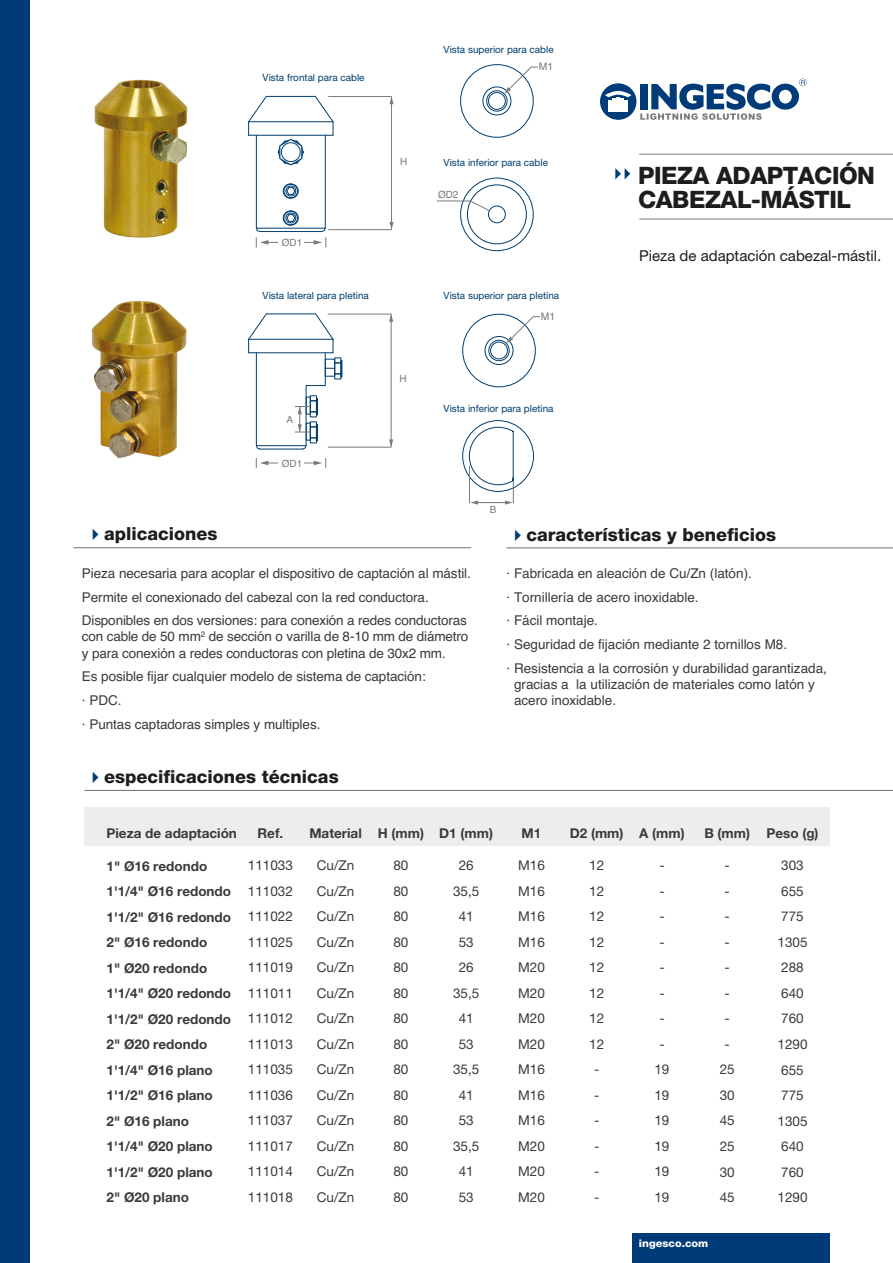
<style>
.page{position:relative;width:893px;height:1263px;background:#fff}
.page>*{position:absolute;margin:0;border:0;box-sizing:border-box;transform-origin:0 0}
.t1{font:800 24px/24px "Helvetica Neue";letter-spacing:-.02em;color:#1b1e1d}
.t2{font:800 18px "Helvetica Neue";color:#1b1e1d}
.t3{font:15px "Helvetica Neue";color:#1b1e1d}
.t4{font:13.5px/23.7px "Helvetica";letter-spacing:-.005em;color:#393a39}
.t5{font:13.5px/25.5px "Helvetica Neue";color:#393a39;text-align:justify}
.t6{font:700 13.5px/25.5px "Helvetica Neue";color:#393a39}
.t7{font:800 10.5px "Helvetica Neue";color:#fff;scale:1.04 1}
.t8{font:10.35px "Helvetica";color:#7a7a78}
.t9{font:9.9px "Helvetica Neue";color:#003e6f}
.t10{font:9.9px "Helvetica";color:#7a7a78}
.s1{color:#003e6f}
</style>
<div class="page">
<div style="left:0;top:0;width:30px;height:1263px;background:#003b79"></div>
<div style="left:600px;top:83px;width:36px;height:37px;background:#003b79;border-radius:50%"></div>
<svg style="left:605px;top:91px;width:26px;height:21px"></svg>
<svg style="left:640px;top:79px;width:167px;height:41px"></svg>
<div style="left:632px;top:1233px;width:198px;height:30px;background:#003b79"></div>
<hr style="left:84px;top:790px;width:809px;height:1px;background:#6e6e6c">
<hr style="left:639px;top:154px;width:254px;height:1px;background:#7a7a78">
<hr style="left:639px;top:219px;width:254px;height:1px;background:#7a7a78">
<svg style="left:615px;top:168px;width:15px;height:11px"></svg>
<div style="left:84px;top:807px;width:746px;height:38px;background:#eeedec"></div>
<hr style="left:74px;top:547px;width:397px;height:1px;background:#6e6e6c">
<hr style="left:506px;top:548px;width:387px;height:1px;background:#6e6e6c">
<hr style="left:260px;top:231px;width:62px;height:1px;background:#003e6f">
<hr style="left:256px;top:228px;width:69px;height:1px;background:#003e6f">
<hr style="left:249px;top:135px;width:84px;height:1px;background:#003e6f">
<hr style="left:249px;top:121px;width:84px;height:1px;background:#003e6f">
<hr style="left:266px;top:96px;width:49px;height:1px;background:#003e6f">
<hr style="left:256px;top:135px;width:1px;height:93px;background:#003e6f">
<hr style="left:325px;top:135px;width:1px;height:93px;background:#003e6f">
<svg style="left:315px;top:96px;width:19px;height:39px"></svg>
<svg style="left:248px;top:96px;width:19px;height:39px"></svg>
<svg style="left:321px;top:228px;width:5px;height:4px"></svg>
<svg style="left:256px;top:228px;width:4px;height:4px"></svg>
<svg style="left:278px;top:139px;width:26px;height:26px"></svg>
<svg style="left:283px;top:183px;width:16px;height:16px"></svg>
<svg style="left:283px;top:210px;width:16px;height:16px"></svg>
<svg style="left:256px;top:238px;width:22px;height:9px"></svg>
<svg style="left:304px;top:238px;width:22px;height:9px"></svg>
<svg style="left:256px;top:458px;width:22px;height:10px"></svg>
<svg style="left:304px;top:458px;width:22px;height:10px"></svg>
<svg style="left:389px;top:222px;width:5px;height:6px"></svg>
<svg style="left:389px;top:98px;width:5px;height:6px"></svg>
<hr style="left:328px;top:229px;width:64px;height:1px;background:#7a7a78">
<hr style="left:391px;top:97px;width:1px;height:133px;background:#7a7a78">
<hr style="left:328px;top:96px;width:64px;height:1px;background:#7a7a78">
<div style="left:488px;top:206px;width:17px;height:17px;border:1px solid #003e6f;border-radius:50%"></div>
<div style="left:467px;top:185px;width:60px;height:59px;border:1px solid #003e6f;border-radius:50%"></div>
<div style="left:460px;top:178px;width:73px;height:73px;border:1px solid #003e6f;border-radius:50%"></div>
<svg style="left:437px;top:201px;width:53px;height:10px"></svg>
<div style="left:488px;top:92px;width:17px;height:18px;border:1px solid #003e6f;border-radius:50%"></div>
<div style="left:460px;top:64px;width:73px;height:73px;border:1px solid #003e6f;border-radius:50%"></div>
<div style="left:486px;top:91px;width:21px;height:20px;border:1px solid #003e6f;border-radius:50%"></div>
<div style="left:483px;top:87px;width:28px;height:28px;border:1px solid #003e6f;border-radius:50%"></div>
<svg style="left:504px;top:67px;width:34px;height:27px"></svg>
<hr style="left:260px;top:449px;width:43px;height:1px;background:#003e6f">
<svg style="left:389px;top:439px;width:4px;height:8px"></svg>
<svg style="left:389px;top:315px;width:4px;height:7px"></svg>
<hr style="left:328px;top:447px;width:63px;height:1px;background:#7a7a78">
<hr style="left:391px;top:314px;width:1px;height:133px;background:#7a7a78">
<hr style="left:328px;top:314px;width:63px;height:1px;background:#7a7a78">
<svg style="left:469px;top:427px;width:45px;height:78px"></svg>
<hr style="left:469px;top:466px;width:1px;height:37px;background:#7a7a78">
<div style="left:490px;top:342px;width:18px;height:17px;border:1px solid #003e6f;border-radius:50%"></div>
<div style="left:462px;top:314px;width:73px;height:73px;border:1px solid #003e6f;border-radius:50%"></div>
<div style="left:489px;top:340px;width:20px;height:21px;border:1px solid #003e6f;border-radius:50%"></div>
<div style="left:485px;top:336px;width:28px;height:29px;border:1px solid #003e6f;border-radius:50%"></div>
<svg style="left:506px;top:316px;width:34px;height:27px"></svg>
<img style="left:94px;top:79px;width:94px;height:159px">
<img style="left:91px;top:300px;width:96px;height:159px">
<svg style="left:248px;top:313px;width:94px;height:136px"></svg>
<p class="t9" style="left:444px;top:43px;width:112px">Vista superior para cable</p>
<p class="t9" style="left:263px;top:72px;width:104px">Vista frontal para cable</p>
<p class="t10" style="left:282px;top:235px;width:22px">ØD1</p>
<p class="t8" style="left:539px;top:59px;width:16px">M1</p>
<p class="t10" style="left:400px;top:154px;width:9px">H</p>
<p class="t9" style="left:444px;top:156px;width:106px">Vista inferior para cable</p>
<p class="t10" style="left:438px;top:186px;width:22px">ØD2</p>
<p class="t9" style="left:263px;top:289px;width:108px">Vista lateral para pletina</p>
<p class="t9" style="left:444px;top:289px;width:117px">Vista superior para pletina</p>
<p class="t10" style="left:286px;top:411px;width:8px">A</p>
<p class="t10" style="left:282px;top:455px;width:22px">ØD1</p>
<p class="t10" style="left:400px;top:371px;width:9px">H</p>
<p class="t8" style="left:541px;top:308px;width:16px">M1</p>
<p class="t9" style="left:444px;top:402px;width:111px">Vista inferior para pletina</p>
<p class="t10" style="left:490px;top:502px;width:8px">B</p>
<h1 class="t1" style="left:638px;top:163px;width:239px">PIEZA ADAPTACIÓN<br>CABEZAL-MÁSTIL</h1>
<p class="t3" style="left:639px;top:246px;width:244px">Pieza de adaptación cabezal-mástil.</p>
<h2 class="t2" style="left:86px;top:523px;width:133px"><span class="s1">✔</span>aplicaciones</h2>
<p class="t4" style="left:82px;top:562px;width:391px">Pieza necesaria para acoplar el dispositivo de captación al mástil.<br>Permite el conexionado del cabezal con la red conductora.<br>Disponibles en dos versiones: para conexión a redes conductoras</p>
<p class="t4" style="left:82px;top:629px;width:388px;line-height:16.2px">con cable de 50 mm<sup>2</sup> de sección o varilla de 8-10 mm de diámetro y para conexión a redes conductoras con pletina de 30x2 mm.</p>
<p class="t4" style="left:82px;top:665px;width:345px">Es posible fijar cualquier modelo de sistema de captación: · PDC.<br>· Puntas captadoras simples y multiples.</p>
<h2 class="t2" style="left:86px;top:766px;width:254px"><span class="s1">✔</span>especificaciones técnicas</h2>
<h2 class="t2" style="left:508px;top:523px;width:269px"><span class="s1">✔</span>características y beneficios</h2>
<p class="t4" style="left:506px;top:562px;width:322px">· Fabricada en aleación de Cu/Zn (latón).<br>· Tornillería de acero inoxidable.<br>· Fácil montaje.<br>· Seguridad de fijación mediante 2 tornillos M8.<br>· Resistencia a la corrosión y durabilidad garantizada,</p>
<p class="t4" style="left:514px;top:676px;width:302px;line-height:16.2px">gracias a la utilización de materiales como latón y acero inoxidable.</p>
<p class="t6" style="left:106px;top:821px;width:132px">Pieza de adaptación</p>
<p class="t6" style="left:257px;top:820px;width:27px">Ref.</p>
<p class="t6" style="left:309px;top:820px;width:185px">Material H (mm) D1 (mm)</p>
<p class="t6" style="left:522px;top:820px;width:21px">M1</p>
<p class="t6" style="left:570px;top:820px;width:116px">D2 (mm) A (mm)</p>
<p class="t6" style="left:704px;top:820px;width:116px">B (mm) Peso (g)</p>
<p class="t5" style="left:248px;top:853px;width:47px">111033<br>111032<br>111022<br>111025<br>111019<br>111011<br>111012<br>111013<br>111035<br>111036<br>111037<br>111017<br>111014<br>111018</p>
<p class="t5" style="left:317px;top:853px;width:39px">Cu/Zn Cu/Zn Cu/Zn Cu/Zn Cu/Zn Cu/Zn Cu/Zn Cu/Zn Cu/Zn Cu/Zn Cu/Zn Cu/Zn Cu/Zn Cu/Zn</p>
<p class="t5" style="left:393px;top:853px;width:17px">80<br>80<br>80<br>80<br>80<br>80<br>80<br>80<br>80<br>80<br>80<br>80<br>80<br>80</p>
<p class="t5" style="left:453px;top:853px;width:28px;text-align:center">26<br>35,5<br>41<br>53<br>26<br>35,5<br>41<br>53<br>35,5<br>41<br>53<br>35,5<br>41<br>53</p>
<p class="t5" style="left:518px;top:853px;width:28px">M16<br>M16<br>M16<br>M16<br>M20<br>M20<br>M20<br>M20<br>M16<br>M16<br>M16<br>M20<br>M20<br>M20</p>
<p class="t5" style="left:589px;top:853px;width:17px;text-align:center">12<br>12<br>12<br>12<br>12<br>12<br>12<br>12 -<br>-<br>-<br>-<br>-<br>-</p>
<p class="t5" style="left:654px;top:853px;width:17px;text-align:center">-<br>-<br>-<br>-<br>-<br>-<br>-<br>-<br>19<br>19<br>19<br>19<br>19<br>19</p>
<p class="t5" style="left:720px;top:853px;width:17px;text-align:center">-<br>-<br>-<br>-<br>-<br>-<br>-<br>-<br>25<br>30<br>45<br>25<br>30<br>45</p>
<p class="t5" style="left:777px;top:853px;width:32px;text-align:left">303<br>655<br>775<br>1305<br>288<br>640<br>760<br>1290<br>655<br>775<br>1305<br>640<br>760<br>1290</p>
<p class="t6" style="left:107px;top:853px;width:126px">1" Ø16 redondo<br>1'1/4" Ø16 redondo<br>1'1/2" Ø16 redondo<br>2" Ø16 redondo<br>1" Ø20 redondo<br>1'1/4" Ø20 redondo<br>1'1/2" Ø20 redondo<br>2" Ø20 redondo<br>1'1/4" Ø16 plano<br>1'1/2" Ø16 plano<br>2" Ø16 plano<br>1'1/4" Ø20 plano<br>1'1/2" Ø20 plano<br>2" Ø20 plano</p>
<p class="t7" style="left:639px;top:1237px;width:68px">ingesco.com</p>
</div>
